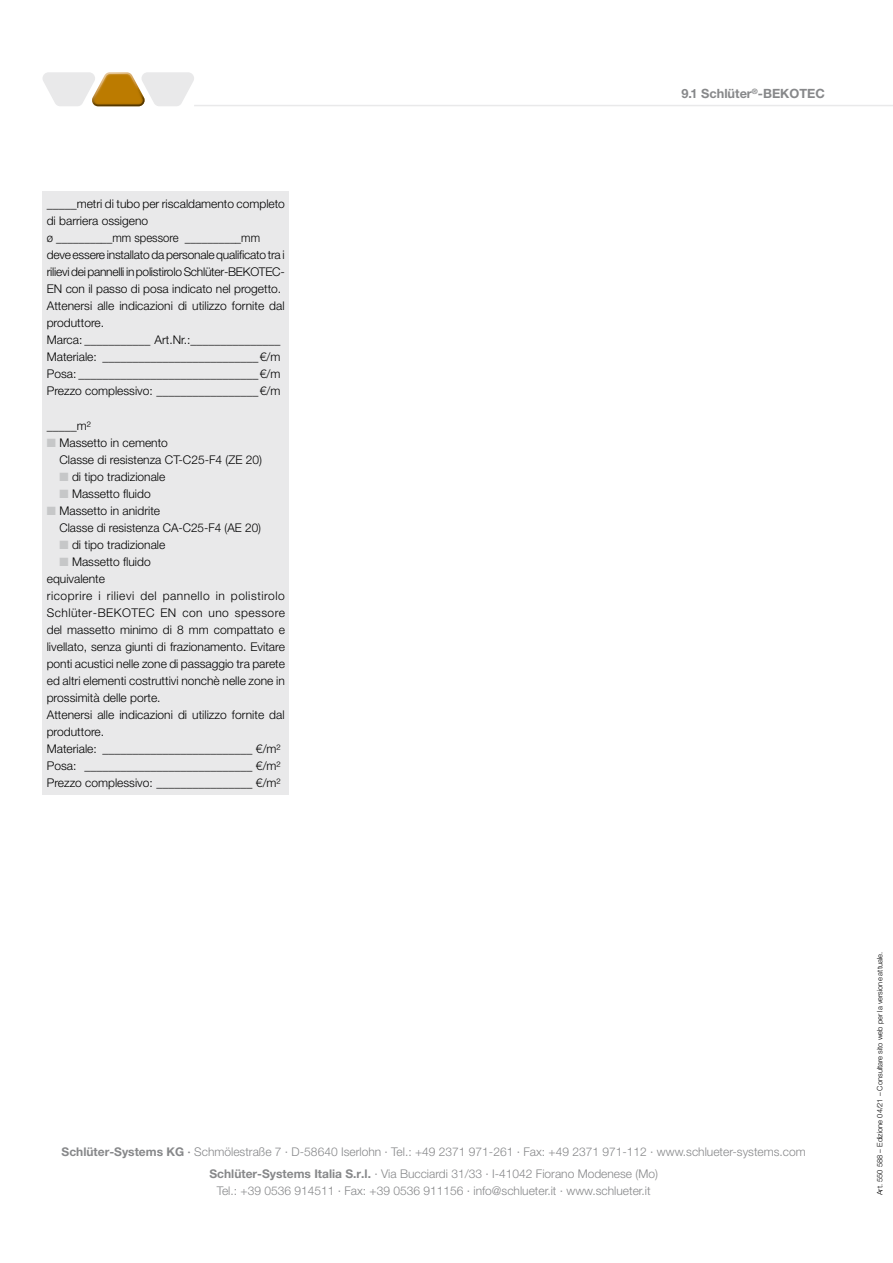
<style>
.page{position:relative;width:893px;height:1263px;background:#fff}
.page>*{position:absolute;margin:0;border:0;box-sizing:border-box;transform-origin:0 0}
.t1{font:700 12.75px "Helvetica Neue LT Pro";color:#87888a}
.Textbaustein_1__Zeil{font:300 12px/17px "Helvetica Neue LT Pro";color:#000}
.Textbaustein{font:300 12px "Helvetica Neue LT Pro";color:#000}
.t2{font:300 12px/21.3px "Helvetica Neue LT Pro";color:#87888a;text-align:center}
.Textbaustein_1__Zeil-2{font:300 12px "Helvetica Neue LT Pro";color:#000;scale:.94 1}
.Fließtext{font:300 7.5px "Helvetica Neue LT Pro";color:#000}
.s1{font-weight:700}
.s2{font-weight:500}
</style>
<div class="page">
<hr style="left:194px;top:105px;width:699px;height:1px;background:#e9e9ea">
<svg style="left:43px;top:72px;width:151px;height:34px"></svg>
<div style="left:43px;top:191px;width:246px;height:604px;background:#e9e9ea"></div>
<p class="Textbaustein_1__Zeil" style="left:47px;top:195px;width:240px">_____metri di tubo per riscaldamento completo di barriera ossigeno</p>
<p class="Textbaustein_1__Zeil-2" style="left:47px;top:231px;width:228px">ø __________mm spessore __________mm</p>
<p class="Textbaustein_1__Zeil" style="left:47px;top:246px;width:240px;text-align:justify">deve essere installato da personale qualificato tra i rilievi dei pannelli in polistirolo Schlüter-BEKOTEC-EN con il passo di posa indicato nel progetto.</p>
<p class="Textbaustein_1__Zeil" style="left:47px;top:297px;width:239px">Attenersi alle indicazioni di utilizzo fornite dal produttore.</p>
<p class="Textbaustein" style="left:47px;top:333px;width:235px">Marca: ___________ Art.Nr.:_______________</p>
<p class="Textbaustein" style="left:47px;top:350px;width:235px">Materiale: __________________________€/m</p>
<p class="Textbaustein" style="left:47px;top:367px;width:235px">Posa: ______________________________€/m</p>
<p class="Textbaustein" style="left:47px;top:384px;width:235px">Prezzo complessivo: _________________€/m</p>
<p class="Textbaustein_1__Zeil" style="left:47px;top:416px;width:45px">_____m²</p>
<p class="Textbaustein_1__Zeil" style="left:60px;top:433px;width:110px">Massetto in cemento</p>
<p class="Textbaustein_1__Zeil" style="left:60px;top:450px;width:204px">Classe di resistenza CT-C25-F4 (ZE 20)</p>
<p class="Textbaustein_1__Zeil" style="left:72px;top:467px;width:95px">di tipo tradizionale</p>
<p class="Textbaustein_1__Zeil" style="left:72px;top:484px;width:80px">Massetto fluido</p>
<p class="Textbaustein_1__Zeil" style="left:60px;top:501px;width:102px">Massetto in anidrite</p>
<p class="Textbaustein_1__Zeil" style="left:60px;top:519px;width:203px">Classe di resistenza CA-C25-F4 (AE 20)</p>
<p class="Textbaustein_1__Zeil" style="left:72px;top:536px;width:95px">di tipo tradizionale</p>
<p class="Textbaustein_1__Zeil" style="left:72px;top:553px;width:80px">Massetto fluido</p>
<p class="Textbaustein_1__Zeil" style="left:47px;top:570px;width:60px">equivalente</p>
<p class="Textbaustein_1__Zeil" style="left:47px;top:587px;width:240px;text-align:justify">ricoprire i rilievi del pannello in polistirolo Schlüter-BEKOTEC EN con uno spessore del massetto minimo di 8 mm compattato e livellato, senza giunti di frazionamento. Evitare ponti acustici nelle zone di passaggio tra parete ed altri elementi costruttivi nonchè nelle zone in prossimità delle porte.</p>
<p class="Textbaustein_1__Zeil" style="left:47px;top:706px;width:239px">Attenersi alle indicazioni di utilizzo fornite dal produttore.</p>
<p class="Textbaustein" style="left:47px;top:741px;width:235px">Materiale: _________________________ €/m²</p>
<p class="Textbaustein" style="left:47px;top:758px;width:235px">Posa: ____________________________ €/m²</p>
<p class="Textbaustein" style="left:47px;top:775px;width:235px">Prezzo complessivo: ________________ €/m²</p>
<p class="t1" style="left:681px;top:86px;width:145px">9.1 Schlüter<sup>®</sup>-BEKOTEC</p>
<p class="t2" style="left:62px;top:1141px;width:746px"><span class="s1">Schlüter-Systems KG</span> <span class="s2">·</span> Schmölestraße 7 · D-58640 Iserlohn · Tel.: +49 2371 971-261 · Fax: +49 2371 971-112 · www.schlueter-systems.com<br><span class="s1">Schlüter-Systems Italia S.r.l.</span> · Via Bucciardi 31/33 · I-41042 Fiorano Modenese (Mo)</p>
<p class="t2" style="left:217px;top:1179px;width:436px">Tel.: +39 0536 914511 · Fax: +39 0536 911156 · info@schlueter.it · www.schlueter.it</p>
<p class="Fließtext" style="left:875px;top:1195px;width:245px;rotate:-90deg">Art. 550 588 – Edizione 04/21 – Consultare sito web per la versione attuale.</p>
</div>
